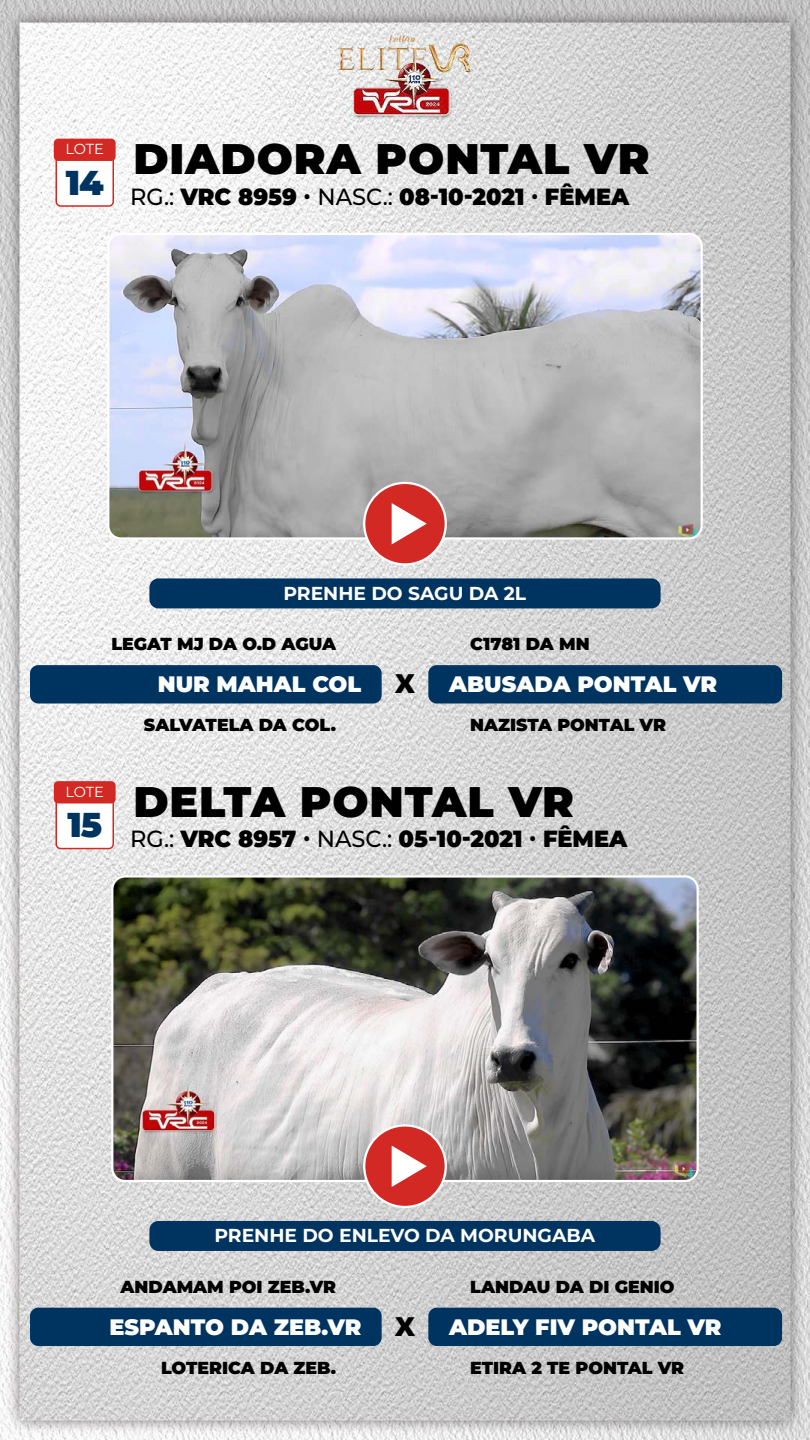
<style>
.page{position:relative;width:810px;height:1440px;background:#fff}
.page>*{position:absolute;margin:0;border:0;box-sizing:border-box;transform-origin:0 0}
.t1{font:900 42.75px "Montserrat";letter-spacing:.02em;color:#000}
.t2{font:900 34.5px "Montserrat";color:#003460}
.t3{font:900 26.17px "Arial";color:#000}
.t4{font:900 23.4px "Montserrat";color:#000;scale:.96 1}
.t5{font:900 22.35px "Montserrat";color:#fff}
.t6{font:700 18.75px "Montserrat";color:#fff}
.t7{font:900 17.4px "Montserrat";color:#000}
.t8{font:14.55px "Montserrat";letter-spacing:-.01em;color:#fff}
.s1{font-weight:500}
.s2{font-weight:600}
</style>
<div class="page">
<img style="left:0;top:0;width:810px;height:1440px">
<img style="left:112px;top:876px;width:586px;height:305px">
<div style="left:111px;top:875px;width:588px;height:307px;border:2px solid #fff;border-radius:13px"></div>
<div style="left:364px;top:1125px;width:82px;height:82px;background:#d22924;border-radius:50%"></div>
<div style="left:363px;top:1124px;width:84px;height:84px;border:2px solid #fff;border-radius:50%"></div>
<svg style="left:391px;top:1145px;width:36px;height:42px"></svg>
<img style="left:108px;top:234px;width:594px;height:304px">
<div style="left:107px;top:233px;width:596px;height:307px;border:2px solid #fff;border-radius:13px"></div>
<div style="left:364px;top:483px;width:82px;height:81px;background:#d22924;border-radius:50%"></div>
<div style="left:363px;top:482px;width:84px;height:84px;border:2px solid #fff;border-radius:50%"></div>
<svg style="left:391px;top:503px;width:36px;height:41px"></svg>
<div style="left:30px;top:1308px;width:352px;height:38px;background:#003460;border-radius:8px"></div>
<div style="left:428px;top:1308px;width:354px;height:38px;background:#003460;border-radius:8px"></div>
<div style="left:56px;top:792px;width:57px;height:57px;background:#fff;border-radius:4px"></div>
<div style="left:56px;top:791px;width:58px;height:58px;border:2px solid #d22924;border-radius:4px"></div>
<div style="left:54px;top:781px;width:62px;height:22px;background:#d22924;border-radius:4px"></div>
<div style="left:149px;top:1221px;width:512px;height:30px;background:#003460;border-radius:9px"></div>
<div style="left:30px;top:665px;width:352px;height:38px;background:#003460;border-radius:8px"></div>
<div style="left:428px;top:665px;width:354px;height:38px;background:#003460;border-radius:8px"></div>
<div style="left:56px;top:150px;width:57px;height:56px;background:#fff;border-radius:4px"></div>
<div style="left:56px;top:149px;width:58px;height:58px;border:2px solid #d22924;border-radius:4px"></div>
<div style="left:54px;top:139px;width:62px;height:22px;background:#d22924;border-radius:4px"></div>
<div style="left:149px;top:578px;width:512px;height:30px;background:#003460;border-radius:9px"></div>
<p class="t8" style="left:65px;top:139px;width:40px">LOTE</p>
<h2 class="t2" style="left:66px;top:157px;width:39px">14</h2>
<h1 class="t1" style="left:133px;top:127px;width:518px">DIADORA PONTAL VR</h1>
<h3 class="t4" style="left:130px;top:179px;width:521px"><span class="s1">RG.:</span> VRC 8959 <span class="s2">•</span> <span class="s1">NASC.:</span> 08-10-2021 <span class="s2">•</span> FÊMEA</h3>
<p class="t6" style="left:283px;top:579px;width:244px">PRENHE DO SAGU DA 2L</p>
<p class="t7" style="left:111px;top:631px;width:226px">LEGAT MJ DA O.D AGUA</p>
<p class="t7" style="left:470px;top:631px;width:121px">C1781 DA MN</p>
<p class="t5" style="left:158px;top:667px;width:205px">NUR MAHAL COL</p>
<h3 class="t3" style="left:395px;top:665px;width:22px">X</h3>
<p class="t5" style="left:449px;top:667px;width:269px">ABUSADA PONTAL VR</p>
<p class="t7" style="left:144px;top:712px;width:194px">SALVATELA DA COL.</p>
<p class="t7" style="left:470px;top:712px;width:197px">NAZISTA PONTAL VR</p>
<p class="t8" style="left:65px;top:782px;width:40px">LOTE</p>
<h2 class="t2" style="left:67px;top:799px;width:36px">15</h2>
<h1 class="t1" style="left:133px;top:769px;width:442px">DELTA PONTAL VR</h1>
<h3 class="t4" style="left:130px;top:822px;width:519px"><span class="s1">RG.:</span> VRC 8957 <span class="s2">•</span> <span class="s1">NASC.:</span> 05-10-2021 <span class="s2">•</span> FÊMEA</h3>
<p class="t6" style="left:214px;top:1222px;width:382px">PRENHE DO ENLEVO DA MORUNGABA</p>
<p class="t7" style="left:121px;top:1273px;width:217px">ANDAMAM POI ZEB.VR</p>
<p class="t7" style="left:470px;top:1273px;width:206px">LANDAU DA DI GENIO</p>
<p class="t5" style="left:110px;top:1310px;width:253px">ESPANTO DA ZEB.VR</p>
<h3 class="t3" style="left:395px;top:1307px;width:22px">X</h3>
<p class="t5" style="left:449px;top:1310px;width:274px">ADELY FIV PONTAL VR</p>
<p class="t7" style="left:161px;top:1355px;width:176px">LOTERICA DA ZEB.</p>
<p class="t7" style="left:470px;top:1355px;width:215px">ETIRA 2 TE PONTAL VR</p>
</div>
